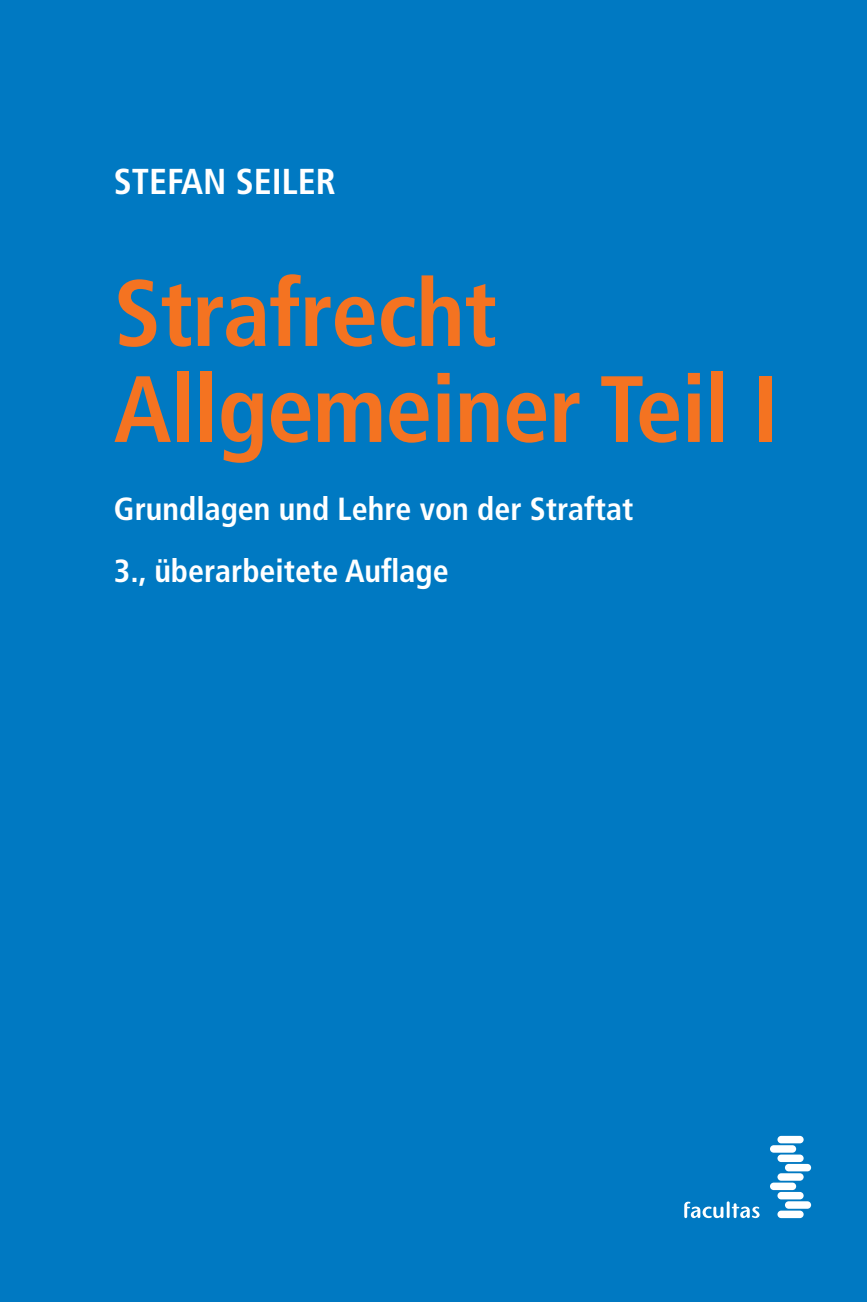
<style>
.page{position:relative;width:867px;height:1302px;background:#0079c2}
.page>*{position:absolute;margin:0;border:0;box-sizing:border-box;transform-origin:0 0}
.t1{font:700 condensed 94px/96px "Frutiger";letter-spacing:-.01em;color:#f47321}
.t2{font:700 condensed 36px "Frutiger";color:#fff}
.t3{font:700 condensed 32px/62px "Frutiger";color:#fff}
</style>
<div class="page">
<div style="left:770px;top:1182px;width:26px;height:8px;background:#fff;border-radius:4px"></div>
<div style="left:777px;top:1192px;width:26px;height:7px;background:#fff;border-radius:4px"></div>
<div style="left:785px;top:1201px;width:26px;height:7px;background:#fff;border-radius:4px"></div>
<div style="left:777px;top:1210px;width:26px;height:8px;background:#fff;border-radius:4px"></div>
<div style="left:770px;top:1145px;width:26px;height:7px;background:#fff;border-radius:4px"></div>
<div style="left:777px;top:1136px;width:26px;height:7px;background:#fff;border-radius:4px"></div>
<div style="left:777px;top:1154px;width:26px;height:8px;background:#fff;border-radius:4px"></div>
<div style="left:785px;top:1164px;width:26px;height:7px;background:#fff;border-radius:4px"></div>
<div style="left:777px;top:1173px;width:26px;height:7px;background:#fff;border-radius:4px"></div>
<svg style="left:684px;top:1201px;width:75px;height:17px"></svg>
<p class="t2" style="left:114px;top:160px;width:223px">STEFAN SEILER</p>
<h1 class="t1" style="left:114px;top:265px;width:666px">Strafrecht<br>Allgemeiner Teil I</h1>
<p class="t3" style="left:114px;top:478px;width:521px">Grundlagen und Lehre von der Straftat<br>3., überarbeitete Auflage</p>
</div>
